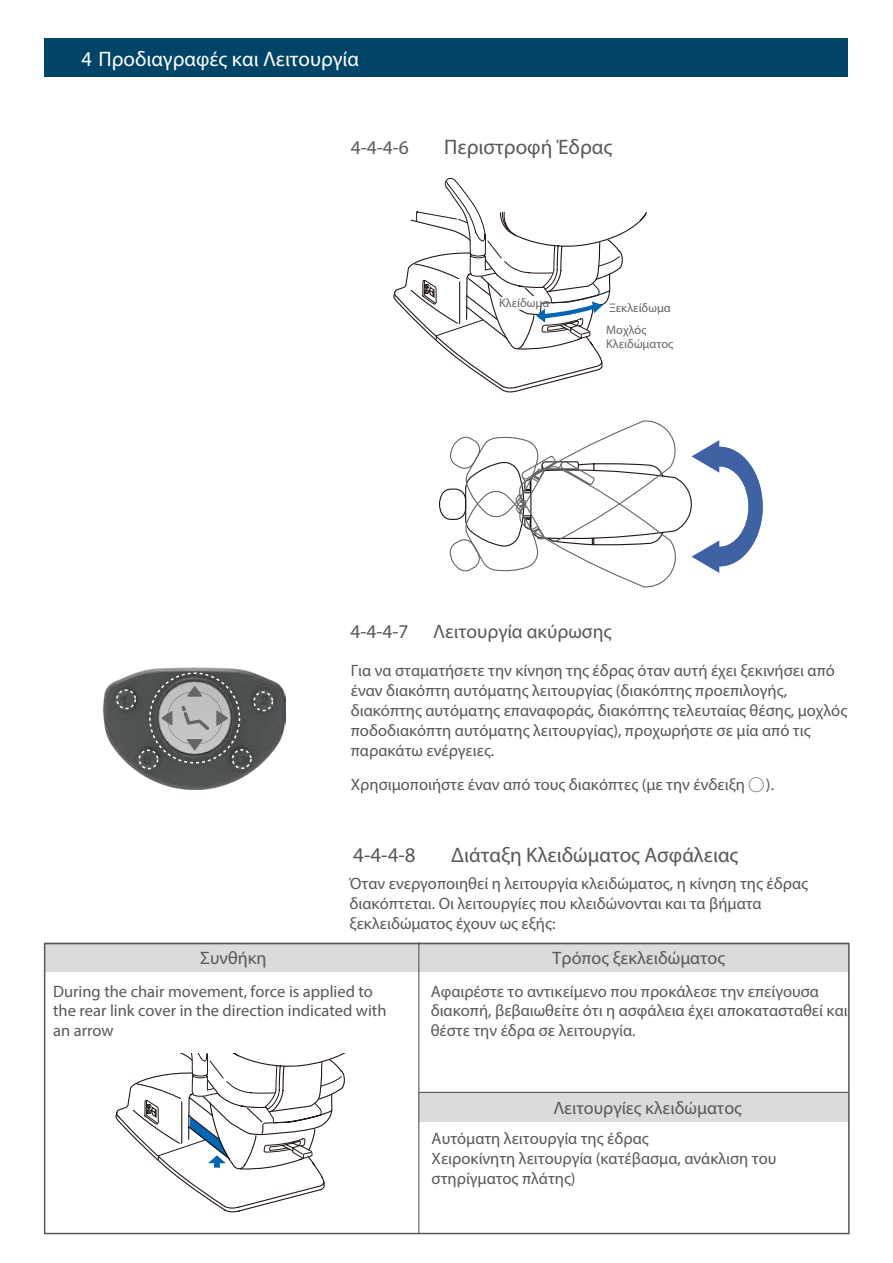
<style>
.page{position:relative;width:893px;height:1263px;background:#fff}
.page>*{position:absolute;margin:0;border:0;box-sizing:border-box;transform-origin:0 0}
.t1{font:21px "Helvetica Neue LT Pro";color:#595757}
.t2{font:700 21px "Helvetica Neue LT Pro";color:#fff}
.t3{font:19.5px "Helvetica Neue LT Pro";color:#595757}
.t4{font:300 18px "Helvetica Neue LT Pro";color:#595757}
.t5{font:300 16.5px/19.8px "Helvetica Neue LT Pro";color:#595757}
.t6{font:12.45px/21.3px "Helvetica Neue LT Pro";color:#666}
.s1{font-family:"DFHS Gothic Std W7 90 ms RKSJ H";font-weight:400}
</style>
<div class="page">
<div style="left:45px;top:38px;width:803px;height:39px;background:#004467"></div>
<img style="left:104px;top:668px;width:182px;height:122px">
<svg style="left:162px;top:686px;width:66px;height:64px"></svg>
<div style="left:419px;top:1092px;width:430px;height:30px;background:#dbdbdb"></div>
<div style="left:45px;top:942px;width:804px;height:30px;background:#dbdbdb"></div>
<hr style="left:419px;top:1092px;width:430px;height:1px;background:#595757">
<hr style="left:418px;top:942px;width:1px;height:291px;background:#595757">
<div style="left:44px;top:943px;width:806px;height:291px;border:2px solid #595757"></div>
<div style="left:149px;top:672px;width:91px;height:91px;border:2px dashed #fff;border-radius:50%"></div>
<div style="left:116px;top:689px;width:20px;height:20px;border:2px dashed #fff;border-radius:50%"></div>
<div style="left:138px;top:749px;width:20px;height:20px;border:2px dashed #fff;border-radius:50%"></div>
<div style="left:232px;top:749px;width:20px;height:20px;border:2px dashed #fff;border-radius:50%"></div>
<div style="left:253px;top:691px;width:20px;height:20px;border:2px dashed #fff;border-radius:50%"></div>
<svg style="left:115px;top:1054px;width:230px;height:159px"></svg>
<svg style="left:393px;top:178px;width:254px;height:215px"></svg>
<svg style="left:439px;top:420px;width:324px;height:168px"></svg>
<p class="t2" style="left:82px;top:46px;width:279px">4 Προδιαγραφές και Λειτουργία</p>
<p class="t3" style="left:351px;top:136px;width:59px">4-4-4-6</p>
<p class="t1" style="left:444px;top:134px;width:169px">Περιστροφή Έδρας</p>
<p class="t6" style="left:499px;top:292px;width:52px">Κλείδωμα</p>
<p class="t6" style="left:606px;top:297px;width:66px">Ξεκλείδωμα<br>Μοχλός</p>
<p class="t6" style="left:606px;top:333px;width:69px">Κλειδώματος</p>
<p class="t3" style="left:350px;top:619px;width:59px">4-4-4-7</p>
<p class="t3" style="left:433px;top:619px;width:180px">Λειτουργία ακύρωσης</p>
<p class="t5" style="left:351px;top:661px;width:498px">Για να σταματήσετε την κίνηση της έδρας όταν αυτή έχει ξεκινήσει από έναν διακόπτη αυτόματης λειτουργίας (διακόπτης προεπιλογής, διακόπτης αυτόματης επαναφοράς, διακόπτης τελευταίας θέσης, μοχλός ποδοδιακόπτη αυτόματης λειτουργίας), προχωρήστε σε μία από τις παρακάτω ενέργειες.</p>
<p class="t5" style="left:351px;top:775px;width:425px">Χρησιμοποιήστε έναν από τους διακόπτες (με την ένδειξη <span class="s1">○</span> ).</p>
<p class="t1" style="left:353px;top:842px;width:64px">4-4-4-8</p>
<p class="t1" style="left:451px;top:842px;width:289px">Διάταξη Κλειδώματος Ασφάλειας</p>
<p class="t5" style="left:350px;top:873px;width:460px">Όταν ενεργοποιηθεί η λειτουργία κλειδώματος, η κίνηση της έδρας διακόπτεται. Οι λειτουργίες που κλειδώνονται και τα βήματα ξεκλειδώματος έχουν ως εξής:</p>
<p class="t4" style="left:200px;top:947px;width:68px">Συνθήκη</p>
<p class="t4" style="left:553px;top:947px;width:174px">Τρόπος ξεκλειδώματος</p>
<p class="t5" style="left:53px;top:981px;width:335px">During the chair movement, force is applied to the rear link cover in the direction indicated with an arrow</p>
<p class="t5" style="left:431px;top:981px;width:419px">Αφαιρέστε το αντικείμενο που προκάλεσε την επείγουσα διακοπή, βεβαιωθείτε ότι η ασφάλεια έχει αποκατασταθεί και θέστε την έδρα σε λειτουργία.</p>
<p class="t4" style="left:553px;top:1096px;width:190px">Λειτουργίες κλειδώματος</p>
<p class="t5" style="left:432px;top:1129px;width:346px">Αυτόματη λειτουργία της έδρας<br>Χειροκίνητη λειτουργία (κατέβασμα, ανάκλιση του στηρίγματος πλάτης)</p>
</div>
